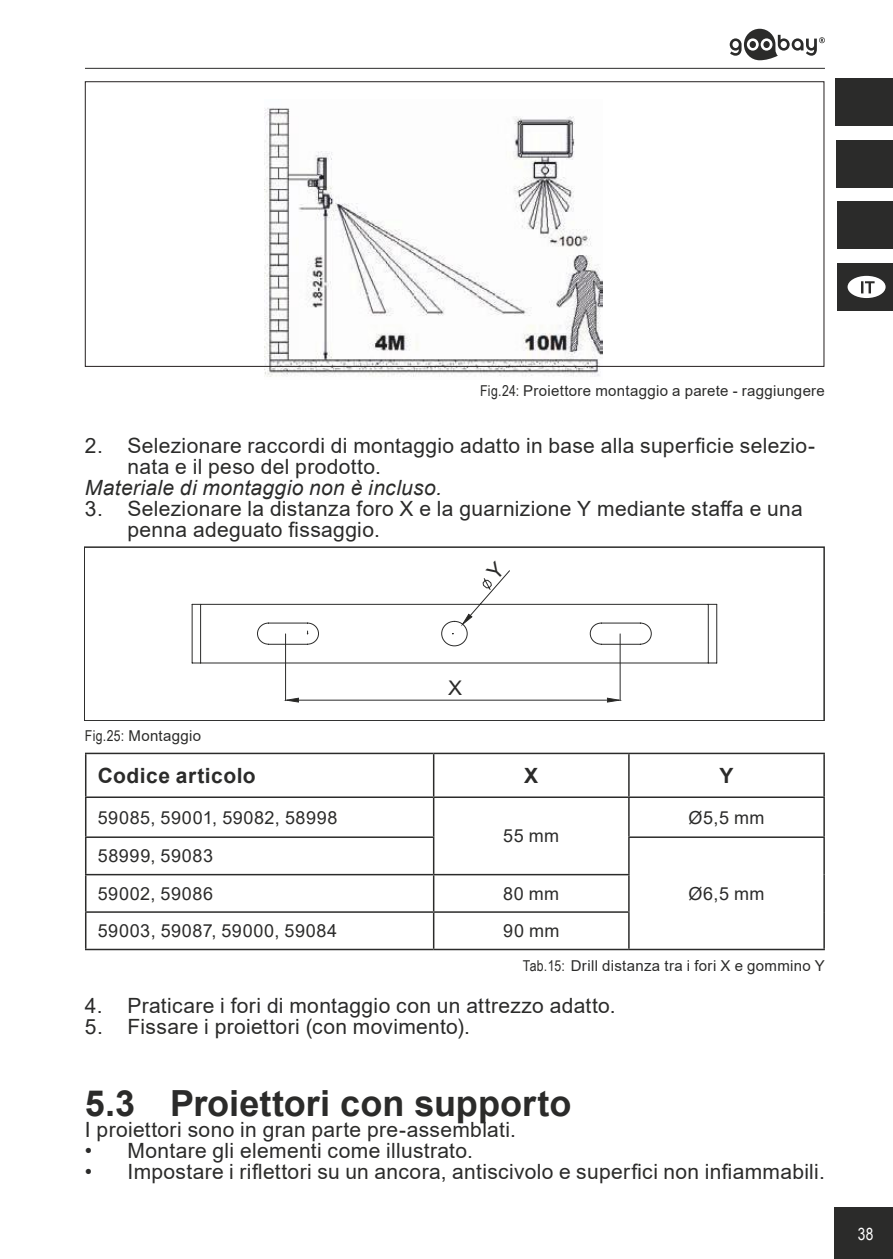
<style>
.page{position:relative;width:893px;height:1259px;background:#fff}
.page>*{position:absolute;margin:0;border:0;box-sizing:border-box;transform-origin:0 0}
.t1{font:700 36px "Arial";color:#2b2b2a}
.t2{font:21px/21px "Arial";letter-spacing:.015em;color:#2b2b2a}
.t3{font:italic 21px "Arial";letter-spacing:.015em;color:#2b2b2a}
.t4{font:700 21px "Arial";letter-spacing:.02em;color:#2b2b2a}
.t5{font:20.1px "Arial";color:#2b2b2a;scale:1.04 1}
.t6{font:18px/37.5px "Arial";letter-spacing:.035em;color:#2b2b2a}
.t7{font:16.8px "Arial Narrow";color:#fff}
.t8{font:15px "Arial";letter-spacing:.02em;color:#2b2b2a}
.s1{font-family:"Arial Narrow"}
</style>
<div class="page">
<div style="left:834px;top:1207px;width:59px;height:52px;background:#2b2b2a"></div>
<hr style="left:85px;top:68px;width:740px;height:1px;background:#2b2b2a">
<svg style="left:730px;top:29px;width:95px;height:31px"></svg>
<div style="left:836px;top:78px;width:57px;height:48px;background:#2b2b2a"></div>
<div style="left:837px;top:140px;width:56px;height:48px;background:#2b2b2a"></div>
<div style="left:837px;top:201px;width:56px;height:48px;background:#2b2b2a"></div>
<div style="left:837px;top:263px;width:56px;height:48px;background:#2b2b2a"></div>
<svg style="left:847px;top:276px;width:39px;height:22px"></svg>
<img style="left:264px;top:108px;width:338px;height:269px">
<div style="left:85px;top:546px;width:740px;height:174px;border:2px solid #2b2b2a"></div>
<svg style="left:191px;top:570px;width:527px;height:94px"></svg>
<hr style="left:299px;top:699px;width:308px;height:1px;background:#2b2b2a">
<hr style="left:620px;top:634px;width:1px;height:66px;background:#2b2b2a">
<hr style="left:285px;top:634px;width:1px;height:66px;background:#2b2b2a">
<svg style="left:452px;top:613px;width:21px;height:21px"></svg>
<svg style="left:284px;top:697px;width:15px;height:6px"></svg>
<svg style="left:606px;top:697px;width:16px;height:6px"></svg>
<hr style="left:85px;top:752px;width:349px;height:2px;background:#2b2b2a">
<hr style="left:85px;top:754px;width:1px;height:42px;background:#2b2b2a">
<hr style="left:434px;top:752px;width:195px;height:2px;background:#2b2b2a">
<hr style="left:433px;top:754px;width:1px;height:42px;background:#2b2b2a">
<hr style="left:629px;top:752px;width:196px;height:2px;background:#2b2b2a">
<hr style="left:628px;top:754px;width:2px;height:42px;background:#2b2b2a">
<hr style="left:823px;top:754px;width:2px;height:42px;background:#2b2b2a">
<hr style="left:85px;top:796px;width:349px;height:2px;background:#2b2b2a">
<hr style="left:85px;top:798px;width:1px;height:38px;background:#2b2b2a">
<hr style="left:434px;top:796px;width:195px;height:2px;background:#2b2b2a">
<hr style="left:433px;top:798px;width:1px;height:38px;background:#2b2b2a">
<hr style="left:629px;top:796px;width:196px;height:2px;background:#2b2b2a">
<hr style="left:628px;top:798px;width:2px;height:38px;background:#2b2b2a">
<hr style="left:823px;top:798px;width:2px;height:38px;background:#2b2b2a">
<hr style="left:85px;top:836px;width:349px;height:2px;background:#2b2b2a">
<hr style="left:85px;top:838px;width:1px;height:36px;background:#2b2b2a">
<hr style="left:433px;top:838px;width:1px;height:36px;background:#2b2b2a">
<hr style="left:628px;top:836px;width:197px;height:2px;background:#2b2b2a">
<hr style="left:628px;top:838px;width:2px;height:36px;background:#2b2b2a">
<hr style="left:823px;top:838px;width:2px;height:36px;background:#2b2b2a">
<hr style="left:85px;top:874px;width:349px;height:1px;background:#2b2b2a">
<hr style="left:85px;top:875px;width:1px;height:36px;background:#2b2b2a">
<hr style="left:434px;top:874px;width:196px;height:1px;background:#2b2b2a">
<hr style="left:433px;top:875px;width:1px;height:36px;background:#2b2b2a">
<hr style="left:628px;top:875px;width:2px;height:36px;background:#2b2b2a">
<hr style="left:823px;top:874px;width:2px;height:38px;background:#2b2b2a">
<hr style="left:85px;top:911px;width:349px;height:2px;background:#2b2b2a">
<hr style="left:85px;top:913px;width:1px;height:35px;background:#2b2b2a">
<hr style="left:434px;top:911px;width:196px;height:2px;background:#2b2b2a">
<hr style="left:433px;top:913px;width:1px;height:35px;background:#2b2b2a">
<hr style="left:628px;top:913px;width:2px;height:35px;background:#2b2b2a">
<hr style="left:823px;top:912px;width:2px;height:36px;background:#2b2b2a">
<hr style="left:85px;top:948px;width:349px;height:2px;background:#2b2b2a">
<hr style="left:434px;top:948px;width:195px;height:2px;background:#2b2b2a">
<hr style="left:629px;top:948px;width:196px;height:2px;background:#2b2b2a">
<svg style="left:486px;top:570px;width:20px;height:11px"></svg>
<p class="t8" style="left:480px;top:380px;width:346px"><span class="s1">Fig.24:</span> Proiettore montaggio a parete - raggiungere</p>
<p class="t2" style="left:128px;top:434px;width:689px;text-indent:-43px">2. Selezionare raccordi di montaggio adatto in base alla superficie selezio&shy;nata e il peso del prodotto.</p>
<p class="t3" style="left:85px;top:473px;width:358px">Materiale di montaggio non è incluso.</p>
<p class="t2" style="left:127px;top:497px;width:677px;text-indent:-43px">3. Selezionare la distanza foro X e la guarnizione Y mediante staffa e una penna adeguato fissaggio.</p>
<p class="t5" style="left:448px;top:674px;width:15px">X</p>
<p class="t8" style="left:85px;top:725px;width:118px"><span class="s1">Fig.25:</span> Montaggio</p>
<p class="t4" style="left:98px;top:761px;width:160px">Codice articolo</p>
<p class="t4" style="left:524px;top:761px;width:16px">X</p>
<p class="t4" style="left:719px;top:761px;width:16px">Y</p>
<p class="t6" style="left:98px;top:798px;width:241px">59085, 59001, 59082, 58998</p>
<p class="t6" style="left:503px;top:817px;width:57px">55 mm</p>
<p class="t6" style="left:689px;top:798px;width:77px">Ø5,5 mm</p>
<p class="t6" style="left:98px;top:837px;width:117px">58999, 59083<br>59002, 59086</p>
<p class="t6" style="left:503px;top:874px;width:58px">80 mm</p>
<p class="t6" style="left:689px;top:874px;width:77px">Ø6,5 mm</p>
<p class="t6" style="left:98px;top:912px;width:241px">59003, 59087, 59000, 59084</p>
<p class="t6" style="left:503px;top:912px;width:58px">90 mm</p>
<p class="t8" style="left:523px;top:955px;width:304px"><span class="s1">Tab.15:</span> Drill distanza tra i fori X e gommino Y</p>
<p class="t2" style="left:85px;top:995px;width:532px">4. Praticare i fori di montaggio con un attrezzo adatto.</p>
<p class="t2" style="left:85px;top:1016px;width:386px">5. Fissare i proiettori (con movimento).</p>
<h1 class="t1" style="left:85px;top:1078px;width:488px">5.3 Proiettori con supporto</h1>
<p class="t2" style="left:85px;top:1119px;width:433px">I proiettori sono in gran parte pre-assemblati.</p>
<p class="t2" style="left:85px;top:1140px;width:389px">• Montare gli elementi come illustrato.</p>
<p class="t2" style="left:85px;top:1161px;width:741px">• Impostare i riflettori su un ancora, antiscivolo e superfici non infiammabili.</p>
<p class="t7" style="left:858px;top:1222px;width:17px">38</p>
</div>
